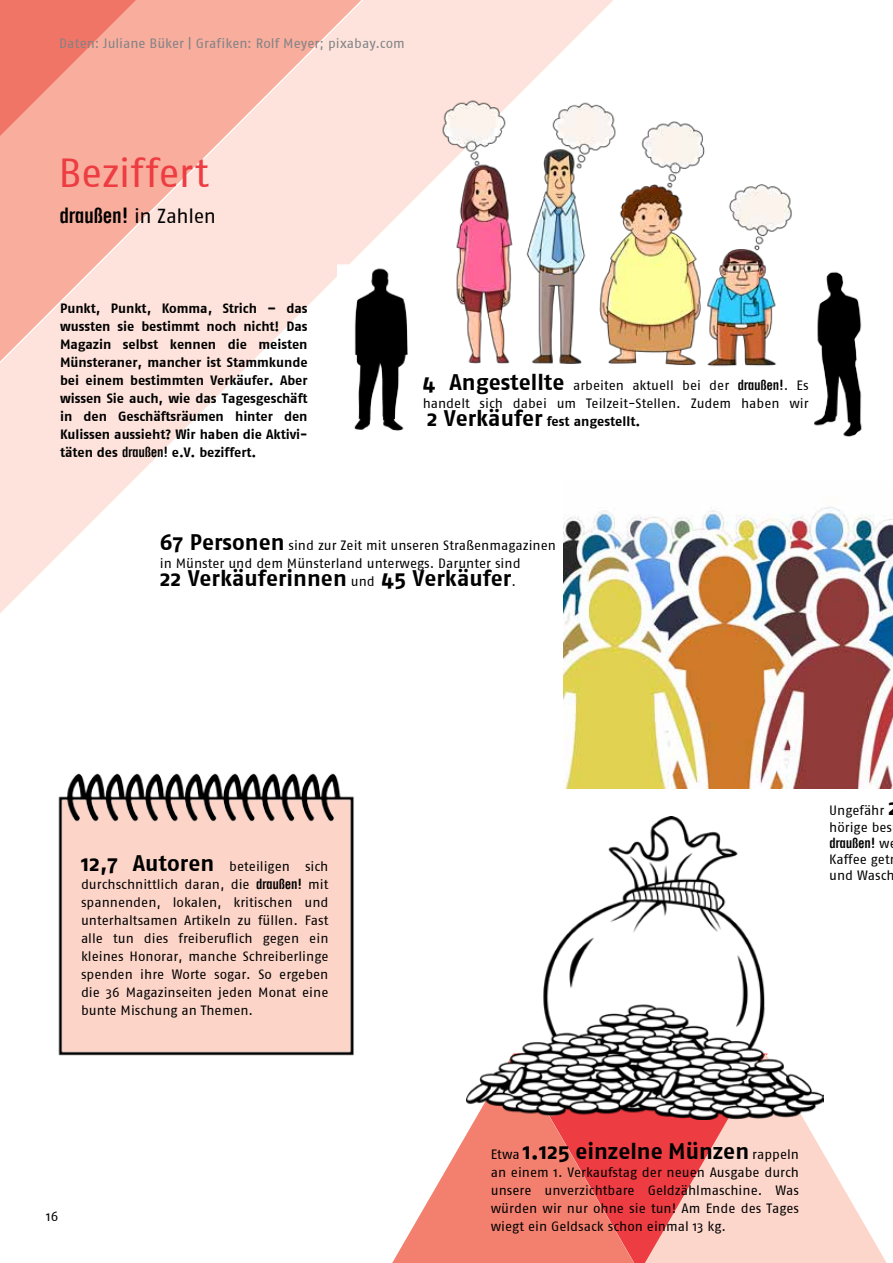
<style>
.page{position:relative;width:893px;height:1263px;background:#fff}
.page>*{position:absolute;margin:0;border:0;box-sizing:border-box;transform-origin:0 0}
.t1{font:40.5px "Fago No Regular Roman";letter-spacing:-.01em;color:#ed3c42}
.t2{font:22.5px "Fago No Bold Roman";color:#000}
.t3{font:20.25px "Fago No Regular Roman";letter-spacing:-.02em;color:#000}
.t4{font:13.5px/18px "Fago No Regular Roman";color:#000}
.t5{font:13.5px/18px "Fago No Bold Roman";letter-spacing:-.005em;color:#000;text-align:justify}
.t6{font:13.5px "Fago No Regular Roman";color:#808285}
.s1{font-family:"Fago No Regular Roman"}
.s2{font-family:"Fago No Bold Roman";font-size:22.5px}
.s3{font-size:22.5px}
.s4{font-family:"Fago No Regular Roman";font-size:13.5px}
</style>
<div class="page">
<img style="left:563px;top:506px;width:330px;height:282px">
<svg style="left:0;top:0;width:613px;height:613px;fill:#fde3db"></svg>
<svg style="left:0;top:0;width:136px;height:136px;background:#f49081"></svg>
<img style="left:58px;top:773px;width:296px;height:283px">
<svg style="left:392px;top:1096px;width:245px;height:167px"></svg>
<svg style="left:637px;top:1094px;width:250px;height:169px"></svg>
<img style="left:467px;top:817px;width:356px;height:302px">
<div style="left:152px;top:525px;width:412px;height:73px;background:#fff"></div>
<img style="left:423px;top:95px;width:369px;height:283px">
<img style="left:337px;top:263px;width:91px;height:179px">
<img style="left:814px;top:272px;width:48px;height:165px">
<p class="t6" style="left:59px;top:36px;width:347px">Daten: Juliane Büker | Grafiken: Rolf Meyer; pixabay.com</p>
<h1 class="t1" style="left:58px;top:149px;width:152px">Beziffert</h1>
<h3 class="t3" style="left:59px;top:204px;width:159px">~ in Zahlen</h3>
<p class="t5" style="left:60px;top:299px;width:249px">Punkt, Punkt, Komma, Strich – das wussten sie bestimmt noch nicht! Das Magazin selbst kennen die meisten Münsteraner, mancher ist Stammkunde bei einem bestimmten Verkäufer. Aber wissen Sie auch, wie das Tagesgeschäft in den Geschäftsräumen hinter den Kulissen aussieht? Wir haben die Aktivi&shy;täten des <span class="s1">~</span> e.V. beziffert.</p>
<p class="t4" style="left:423px;top:376px;width:387px"><span class="s2">4 Angestellte</span> arbeiten aktuell bei der ~. Es handelt sich dabei um Teilzeit-Stellen. Zudem haben wir</p>
<p class="t5" style="left:427px;top:412px;width:215px"><span class="s3">2 Verkäufer</span> fest angestellt.</p>
<p class="t4" style="left:160px;top:536px;width:398px"><span class="s2">67 Personen</span> sind zur Zeit mit unseren Straßenmagazinen in Münster und dem Münsterland unterwegs. Darunter sind</p>
<h2 class="t2" style="left:160px;top:565px;width:358px">22 Verkäuferinnen <span class="s4">und</span> 45 Verkäufer<span class="s4">.</span></h2>
<p class="t4" style="left:81px;top:857px;width:249px;text-align:justify"><span class="s2">12,7 Autoren</span> beteiligen sich durchschnittlich daran, die ~ mit spannenden, lokalen, kritischen und unterhaltsamen Artikeln zu füllen. Fast alle tun dies freiberuflich gegen ein kleines Honorar, manche Schreiberlinge spenden ihre Worte sogar. So ergeben die 36 Magazinseiten jeden Monat eine bunte Mischung an Themen.</p>
<p class="t4" style="left:46px;top:1207px;width:14px">16</p>
<p class="t4" style="left:829px;top:802px;width:67px;line-height:16.2px">Ungefähr hörige bes ~ w<br>Kaffee getr und Wasch</p>
<h2 class="t2" style="left:491px;top:1137px;width:310px"><span class="s4">Etwa</span> 1.125 einzelne Münzen <span class="s4">rappeln</span></h2>
<p class="t4" style="left:491px;top:1163px;width:310px;text-align:justify">an einem 1. Verkaufstag der neuen Ausgabe durch unsere unverzichtbare Geldzählmaschine. Was würden wir nur ohne sie tun! Am Ende des Tages wiegt ein Geldsack schon einmal 13 kg.</p>
</div>
